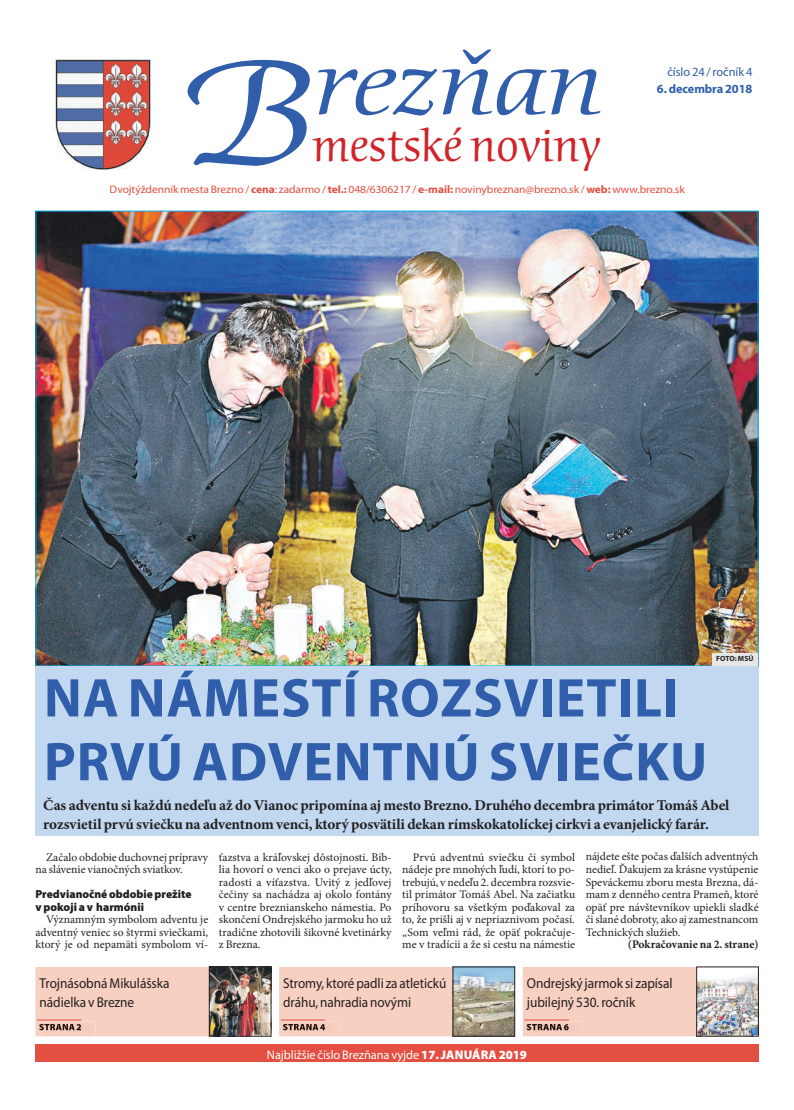
<style>
.page{position:relative;width:794px;height:1110px;background:#fff}
.page>*{position:absolute;margin:0;border:0;box-sizing:border-box;transform-origin:0 0}
.t1{font:italic 142.25px "Cerigo Swa Itc TEE";color:#305eab;scale:1.19 1}
.t2{font:italic 87.25px "Cerigo Swa Itc TEE";letter-spacing:-.005em;color:#305eab;scale:1.19 1}
.t3{font:700 55px/63.8px "Myriad Pro";letter-spacing:.015em;color:#305eab}
.t4{font:45.12px "Cerigo Swa Itc TEE";letter-spacing:-.005em;color:#d1232a}
.t5{font:700 15px/18.8px "Minion Pro";letter-spacing:-.005em;color:#231f20}
.t6{font:14.38px/19.5px "Myriad Pro";letter-spacing:-.005em;color:#231f20;scale:.93 1}
.t7{font:14.38px/19.5px "Myriad Pro";letter-spacing:-.005em;color:#231f20;scale:.92 1}
.t8{font:12.5px "Myriad Pro";letter-spacing:-.005em;color:#fff}
.t9{font:12.5px "Myriad Pro";letter-spacing:-.005em;color:#305eab}
.t10{font:700 12.5px "Myriad Pro";letter-spacing:-.005em;color:#305eab}
.t11{font:11.62px/12.5px "Minion Pro";color:#231f20;text-align:justify}
.t12{font:900 11.62px/12.5px "Myriad Pro";color:#231f20}
.t13{font:700 11.62px "Minion Pro";color:#231f20}
.t14{font:10.88px "Myriad Pro";letter-spacing:-.005em;color:#e34f41;scale:1.05 1}
.t15{font:700 7.5px "Myriad Pro";letter-spacing:.015em;color:#231f20}
.s1{font-weight:700}
.s2{font-weight:900}
</style>
<div class="page">
<img style="left:54px;top:59px;width:98px;height:111px">
<div style="left:35px;top:966px;width:174px;height:69px;background:#f8d0c2"></div>
<div style="left:279px;top:966px;width:174px;height:69px;background:#f8d0c2"></div>
<div style="left:523px;top:967px;width:173px;height:68px;background:#f8d0c2"></div>
<img style="left:211px;top:968px;width:58px;height:65px">
<div style="left:209px;top:966px;width:62px;height:69px;border:1px solid #231f20"></div>
<img style="left:455px;top:968px;width:58px;height:65px">
<img style="left:698px;top:974px;width:58px;height:59px">
<img style="left:37px;top:212px;width:719px;height:452px">
<div style="left:35px;top:666px;width:723px;height:169px;background:#c1d8f0"></div>
<div style="left:35px;top:1044px;width:723px;height:17px;background:#e34f41"></div>
<div style="left:712px;top:652px;width:45px;height:13px;background:#e6e7e9"></div>
<img style="left:41px;top:1021px;width:55px;height:14px">
<img style="left:41px;top:1023px;width:40px;height:6px">
<hr style="left:37px;top:1019px;width:45px;height:1px;background:#e34f41">
<img style="left:284px;top:1021px;width:55px;height:14px">
<img style="left:284px;top:1023px;width:41px;height:6px">
<hr style="left:281px;top:1019px;width:44px;height:1px;background:#e34f41">
<img style="left:528px;top:1021px;width:55px;height:14px">
<img style="left:528px;top:1023px;width:41px;height:6px">
<hr style="left:524px;top:1019px;width:45px;height:1px;background:#e34f41">
<h2 class="t2" style="left:313px;top:34px;width:245px">rezňan</h2>
<h3 class="t4" style="left:312px;top:119px;width:290px">mestské noviny</h3>
<h1 class="t1" style="left:183px;top:33px;width:115px">B</h1>
<p class="t9" style="left:667px;top:64px;width:86px">číslo 24 / ročník 4</p>
<p class="t10" style="left:657px;top:80px;width:97px">6. decembra 2018</p>
<p class="t14" style="left:110px;top:183px;width:549px">Dvojtýždenník mesta Brezno /<span class="s1">cena</span>: zadarmo / <span class="s1">tel.:</span> 048/6306217 / <span class="s1">e-mail:</span> novinybreznan@brezno.sk / <span class="s1">web:</span> www.brezno.sk</p>
<h3 class="t3" style="left:44px;top:664px;width:665px">NA NÁMESTÍ ROZSVIETILI<br>PRVÚ ADVENTNÚ SVIEČKU</h3>
<p class="t15" style="left:716px;top:654px;width:39px">FOTO: MSÚ</p>
<p class="t5" style="left:43px;top:795px;width:687px">Čas adventu si každú nedeľu až do Vianoc pripomína aj mesto Brezno. Druhého decembra primátor Tomáš Abel rozsvietil prvú sviečku na adventnom venci, ktorý posvätili dekan rímskokatolíckej cirkvi a evanjelický farár.</p>
<p class="t11" style="left:35px;top:850px;width:174px;text-indent:11px">Začalo obdobie duchovnej prípravy na slávenie vianočných sviatkov.</p>
<p class="t12" style="left:35px;top:887px;width:157px">Predvianočné obdobie prežite v pokoji a v harmónii</p>
<p class="t11" style="left:35px;top:912px;width:174px;text-indent:11px">Významným symbolom adventu je adventný veniec so štyrmi sviečkami, ktorý je od nepamäti symbolom ví-</p>
<p class="t11" style="left:219px;top:850px;width:174px">ťazstva a kráľovskej dôstojnosti. Bib&shy;lia hovorí o venci ako o prejave úcty, radosti a víťazstva. Uvitý z jedľovej čečiny sa nachádza aj okolo fontány v centre breznianskeho námestia. Po skončení Ondrejského jarmoku ho už tradične zhotovili šikovné kvetinárky z Brezna.</p>
<p class="t11" style="left:402px;top:850px;width:174px;text-indent:11px">Prvú adventnú sviečku či symbol nádeje pre mnohých ľudí, ktorí to po&shy;trebujú, v nedeľu 2. decembra rozsvie&shy;til primátor Tomáš Abel. Na začiatku príhovoru sa všetkým poďakoval za to, že prišli aj v nepriaznivom počasí. „Som veľmi rád, že opäť pokračuje&shy;me v tradícii a že si cestu na námestie</p>
<p class="t11" style="left:586px;top:850px;width:174px">nájdete ešte počas ďalších adventných nedieľ. Ďakujem za krásne vystúpenie Speváckemu zboru mesta Brezna, dá&shy;mam z denného centra Prameň, ktoré opäť pre návštevníkov upiekli sladké či slané dobroty, ako aj zamestnancom Technických služieb.</p>
<p class="t13" style="left:628px;top:935px;width:132px">(Pokračovanie na 2. strane)</p>
<p class="t6" style="left:40px;top:972px;width:141px">Trojnásobná Mikulášska nádielka v Brezne</p>
<p class="t7" style="left:283px;top:972px;width:179px">Stromy, ktoré padli za atletickú dráhu, nahradia novými</p>
<p class="t6" style="left:527px;top:972px;width:158px">Ondrejský jarmok si zapísal jubilejný 530. ročník</p>
<p class="t8" style="left:267px;top:1046px;width:261px">Najbližšie číslo Brezňana vyjde <span class="s2">17. JANUÁRA 2019</span></p>
</div>
